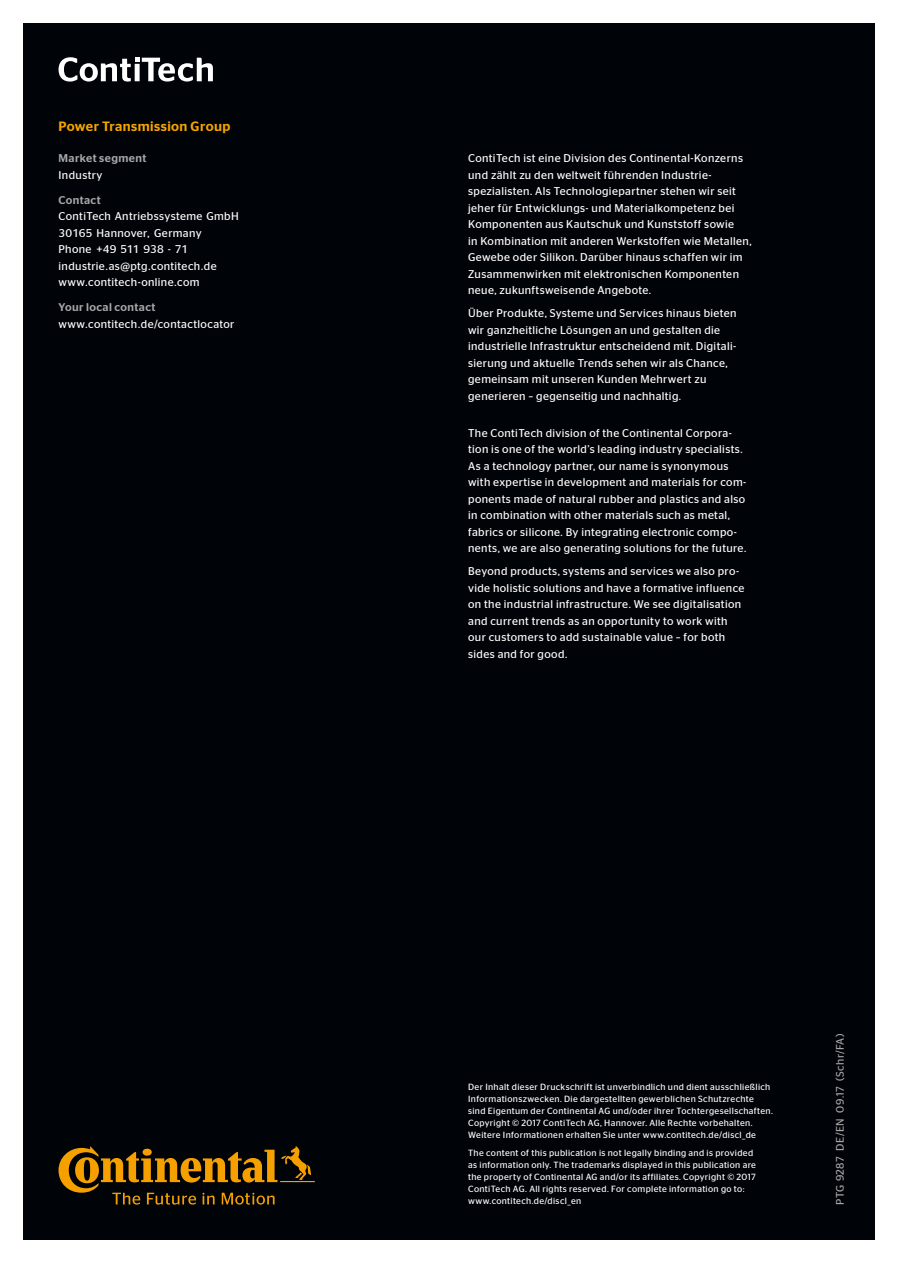
<style>
.page{position:relative;width:898px;height:1263px;background:#fff}
.page>*{position:absolute;margin:0;border:0;box-sizing:border-box;transform-origin:0 0}
.t1{font:500 13.5px "Stag Sans";letter-spacing:.03em;color:#f7a600}
.t2{font:11.25px/16.5px "Stag Sans";letter-spacing:.035em;color:#fff}
.t3{font:11.25px/16.5px "Continental Stag Sans LCG";letter-spacing:.03em;color:#fff}
.t4{font:500 11.25px "Stag Sans";letter-spacing:.035em;color:#a7a7a8}
.t5{font:10.95px "Stag Sans";letter-spacing:.03em;color:#a7a7a8}
.t6{font:9px/12px "Stag Sans";letter-spacing:.04em;color:#fff}
</style>
<div class="page">
<div style="left:23px;top:23px;width:851px;height:1216px;background:#000308"></div>
<svg style="left:58px;top:1146px;width:257px;height:58px"></svg>
<svg style="left:58px;top:57px;width:155px;height:25px"></svg>
<p class="t1" style="left:58px;top:119px;width:173px">Power Transmission Group</p>
<p class="t4" style="left:58px;top:152px;width:89px">Market segment</p>
<p class="t3" style="left:58px;top:166px;width:45px">Industry</p>
<p class="t4" style="left:58px;top:193px;width:44px">Contact</p>
<p class="t3" style="left:58px;top:207px;width:182px">ContiTech Antriebssysteme GmbH<br>30165 Hannover, Germany<br>Phone +49 511 938 - 71 industrie.as@ptg.contitech.de www.contitech-online.com</p>
<p class="t4" style="left:58px;top:301px;width:98px">Your local contact</p>
<p class="t3" style="left:58px;top:315px;width:177px">www.contitech.de/contactlocator</p>
<p class="t2" style="left:468px;top:150px;width:285px">ContiTech ist eine Division des Continental-Konzerns und zählt zu den weltweit führenden Industrie&shy;spezialisten. Als Technologiepartner stehen wir seit jeher für Entwicklungs- und Materialkompetenz bei Komponenten aus Kautschuk und Kunststoff sowie<br>in Kombination mit anderen Werkstoffen wie Metallen, Gewebe oder Silikon. Darüber hinaus schaffen wir im Zusammenwirken mit elektronischen Komponenten neue, zukunftsweisende Angebote.</p>
<p class="t2" style="left:468px;top:305px;width:270px">Über Produkte, Systeme und Services hinaus bieten wir ganzheitliche Lösungen an und gestalten die industrielle Infrastruktur entscheidend mit. Digitali&shy;sierung und aktuelle Trends sehen wir als Chance, gemeinsam mit unseren Kunden Mehrwert zu generieren – gegenseitig und nachhaltig.</p>
<p class="t2" style="left:468px;top:424px;width:280px">The ContiTech division of the Continental Corpora&shy;tion is one of the world’s leading industry specialists.<br>As a technology partner, our name is synonymous with expertise in development and materials for com&shy;ponents made of natural rubber and plastics and also in combination with other materials such as metal, fabrics or silicone. By integrating electronic compo&shy;nents, we are also generating solutions for the future.</p>
<p class="t2" style="left:468px;top:563px;width:278px">Beyond products, systems and services we also pro&shy;vide holistic solutions and have a formative influence on the industrial infrastructure. We see digitalisation and current trends as an opportunity to work with our customers to add sustainable value – for both sides and for good.</p>
<p class="t6" style="left:468px;top:1080px;width:306px">Der Inhalt dieser Druckschrift ist unverbindlich und dient ausschließlich Informationszwecken. Die dargestellten gewerblichen Schutzrechte sind Eigentum der Continental AG und/oder ihrer Tochtergesellschaften.<br>Copyright © 2017 ContiTech AG, Hannover. Alle Rechte vorbehalten.<br>Weitere Informationen erhalten Sie unter www.contitech.de/discl_de</p>
<p class="t6" style="left:468px;top:1147px;width:289px">The content of this publication is not legally binding and is provided as information only. The trademarks displayed in this publication are the property of Continental AG and/or its affiliates. Copyright © 2017<br>ContiTech AG. All rights reserved. For complete information go to: www.contitech.de/discl_en</p>
<p class="t5" style="left:833px;top:1204px;width:172px;rotate:-90deg">PTG 9287 DE/EN 09.17 (Schr/FA)</p>
</div>
